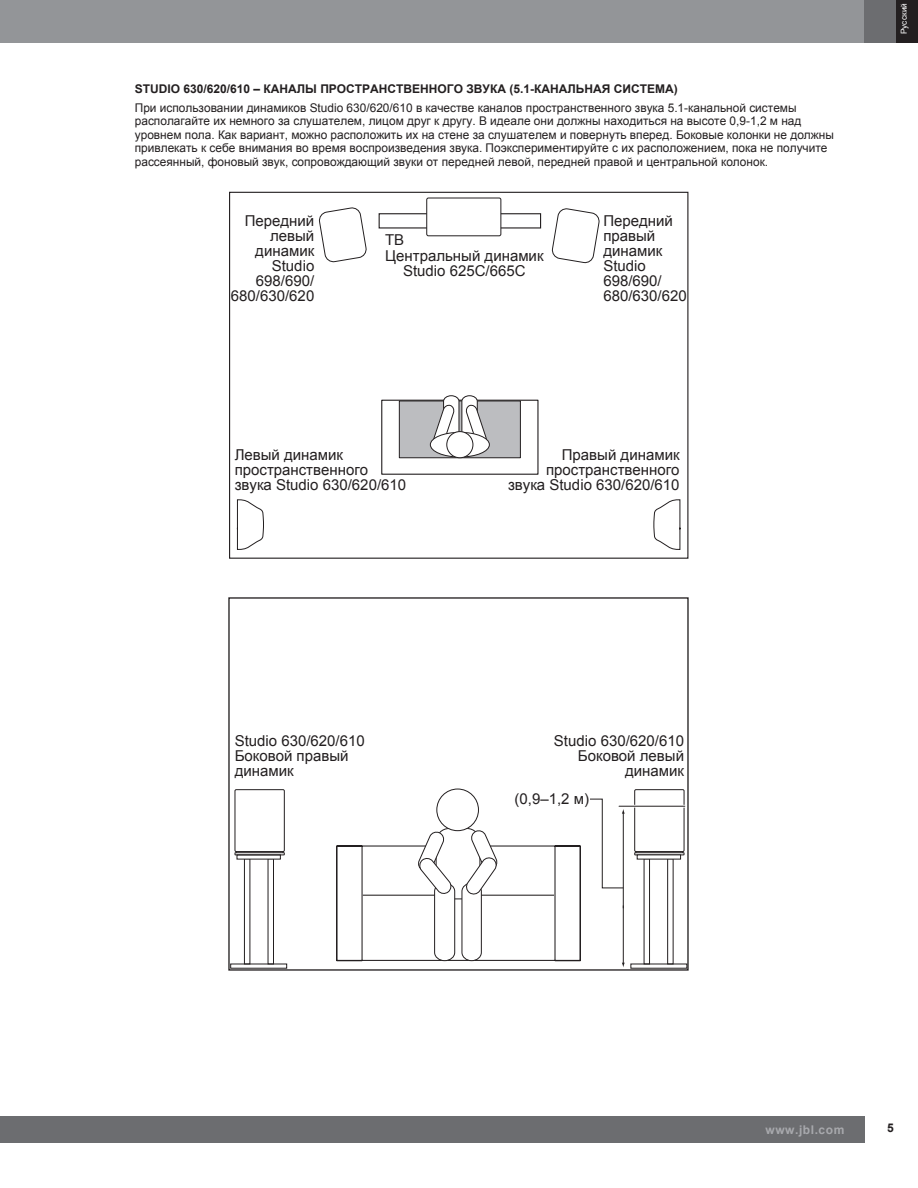
<style>
.page{position:relative;width:918px;height:1188px;background:#fff}
.page>*{position:absolute;margin:0;border:0;box-sizing:border-box;transform-origin:0 0}
.t1{font:15px/15px "Arial";color:#231f20;text-align:right}
.t2{font:12px/13.5px "Arial";color:#231f20}
.t3{font:700 12px "Arial";color:#231f20}
.t4{font:700 12px "Arial";letter-spacing:.045em;color:#a8a9ad}
.t5{font:8.25px "Arial";letter-spacing:.02em;color:#fff}
</style>
<div class="page">
<div style="left:634px;top:789px;width:50px;height:63px;border:1px solid #231f20"></div>
<div style="left:634px;top:852px;width:50px;height:3px;border:1px solid #231f20"></div>
<div style="left:0;top:1116px;width:864px;height:27px;background:#6c6d70"></div>
<div style="left:381px;top:400px;width:158px;height:75px;border:1px solid #231f20"></div>
<div style="left:399px;top:401px;width:122px;height:57px;background:#bcbdc0;border:1px solid #231f20"></div>
<svg style="left:432px;top:395px;width:55px;height:44px"></svg>
<svg style="left:430px;top:432px;width:59px;height:25px"></svg>
<div style="left:430px;top:432px;width:60px;height:25px;border:1px solid #231f20;border-radius:50%"></div>
<div style="left:447px;top:432px;width:26px;height:26px;background:#fff;border-radius:50%"></div>
<div style="left:446px;top:431px;width:27px;height:27px;border:1px solid #231f20;border-radius:50%"></div>
<div style="left:379px;top:213px;width:162px;height:16px;border:1px solid #231f20"></div>
<div style="left:436px;top:789px;width:43px;height:42px;border:1px solid #231f20;border-radius:50%"></div>
<svg style="left:336px;top:830px;width:245px;height:132px"></svg>
<svg style="left:631px;top:964px;width:56px;height:5px"></svg>
<svg style="left:643px;top:859px;width:31px;height:106px"></svg>
<svg style="left:637px;top:855px;width:44px;height:4px"></svg>
<svg style="left:230px;top:964px;width:57px;height:5px"></svg>
<svg style="left:244px;top:859px;width:30px;height:106px"></svg>
<svg style="left:237px;top:855px;width:44px;height:4px"></svg>
<hr style="left:619px;top:805px;width:66px;height:3px;background:#fff">
<hr style="left:619px;top:806px;width:66px;height:1px;background:#231f20">
<hr style="left:623px;top:813px;width:1px;height:95px;background:#231f20">
<hr style="left:623px;top:905px;width:1px;height:59px;background:#231f20">
<svg style="left:590px;top:799px;width:35px;height:89px"></svg>
<div style="left:0;top:0;width:864px;height:43px;background:#939598"></div>
<div style="left:864px;top:0;width:33px;height:43px;background:#6c6d70"></div>
<div style="left:896px;top:0;width:22px;height:43px;background:#231f20"></div>
<svg style="left:318px;top:207px;width:49px;height:56px"></svg>
<svg style="left:552px;top:208px;width:48px;height:55px"></svg>
<svg style="left:237px;top:499px;width:27px;height:51px"></svg>
<svg style="left:653px;top:499px;width:28px;height:51px"></svg>
<div style="left:427px;top:198px;width:74px;height:38px;background:#fff;border-radius:2px"></div>
<div style="left:426px;top:198px;width:75px;height:38px;border:1px solid #231f20;border-radius:2px"></div>
<div style="left:235px;top:789px;width:50px;height:63px;border:1px solid #231f20"></div>
<div style="left:235px;top:852px;width:50px;height:3px;border:1px solid #231f20"></div>
<p class="t3" style="left:135px;top:81px;width:544px">STUDIO 630/620/610 – КАНАЛЫ ПРОСТРАНСТВЕННОГО ЗВУКА (5.1-КАНАЛЬНАЯ СИСТЕМА)</p>
<p class="t2" style="left:135px;top:101px;width:701px">При использовании динамиков Studio 630/620/610 в качестве каналов пространственного звука 5.1-канальной системы располагайте их немного за слушателем, лицом друг к другу. В идеале они должны находиться на высоте 0,9-1,2 м над уровнем пола. Как вариант, можно расположить их на стене за слушателем и повернуть вперед. Боковые колонки не должны привлекать к себе внимания во время воспроизведения звука. Поэкспериментируйте с их расположением, пока не получите рассеянный, фоновый звук, сопровождающий звуки от передней левой, передней правой и центральной колонок.</p>
<p class="t1" style="left:231px;top:213px;width:85px">Передний левый динамик<br>Studio<br>698/690/<br>680/630/620</p>
<p class="t1" style="left:603px;top:213px;width:85px;text-align:left">Передний правый динамик<br>Studio<br>698/690/<br>680/630/620</p>
<p class="t1" style="left:385px;top:232px;width:21px">ТВ</p>
<p class="t1" style="left:385px;top:249px;width:160px;text-align:center">Центральный динамик<br>Studio 625C/665C</p>
<p class="t1" style="left:235px;top:447px;width:173px;text-align:left">Левый динамик пространственного звука Studio 630/620/610</p>
<p class="t1" style="left:508px;top:447px;width:173px">Правый динамик пространственного звука Studio 630/620/610</p>
<p class="t5" style="left:899px;top:34px;width:33px;rotate:-90deg">Русский</p>
<p class="t1" style="left:235px;top:734px;width:132px;text-align:left">Studio 630/620/610<br>Боковой правый динамик</p>
<p class="t1" style="left:554px;top:734px;width:132px">Studio 630/620/610<br>Боковой левый динамик</p>
<p class="t1" style="left:515px;top:791px;width:76px">(0,9–1,2 м)</p>
<p class="t4" style="left:765px;top:1122px;width:80px">www.jbl.com</p>
<p class="t3" style="left:887px;top:1120px;width:8px">5</p>
</div>
